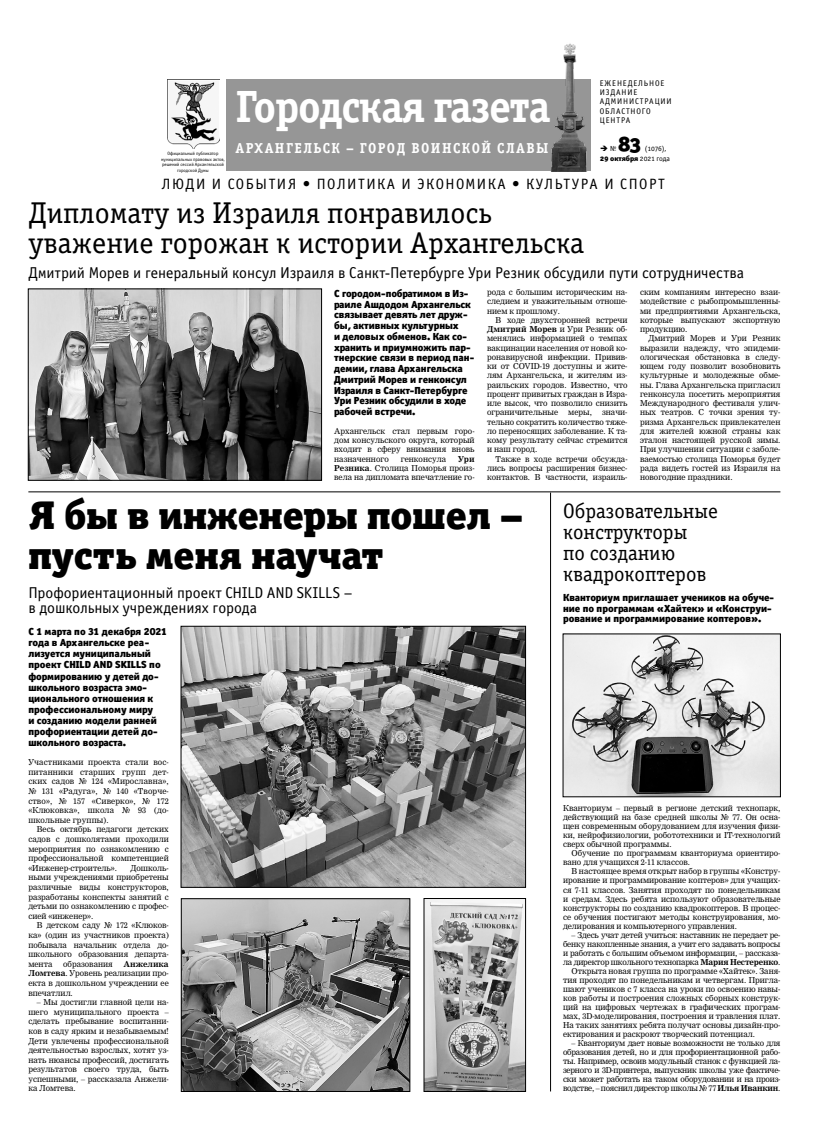
<style>
.page{position:relative;width:823px;height:1134px;background:#fff}
.page>*{position:absolute;margin:0;border:0;box-sizing:border-box;transform-origin:0 0}
.t1{font:45.3px "Officina Serif Bold C";letter-spacing:-.03em;color:#fff}
.t2{font:40.1px/40.1px "Officina Serif Black OSC";color:#000}
.t3{font:30.1px/30.1px "Officina Serif Book OSC";color:#000}
.t4{font:21.3px "Officina Sans Black OSC";color:#000}
.t5{font:21px/21px "Officina Serif Book OSC";color:#000}
.t6{font:15.8px/15.8px "Officina Sans Book OSC";letter-spacing:-.005em;color:#000}
.t7{font:15px "Officina Sans Book C";letter-spacing:.1em;color:#000}
.t8{font:14.5px "Officina Serif Bold C";letter-spacing:.1em;color:#fff}
.t9{font:10.3px/10.8px "Officina Sans Black C";letter-spacing:-.005em;color:#000}
.t10{font:8.3px/9.4px "Officina Sans Book C";letter-spacing:.1em;color:#000}
.t11{font:8px/9.2px "Nimrod Cyr";color:#000;text-align:justify}
.t12{font:8px "Nimrod Cyr";letter-spacing:-.02em;color:#000}
.t13{font:7.4px "Officina Sans Black OSC";color:#000}
.t14{font:7.4px "Officina Sans Book OSC";color:#000}
.t15{font:4.7px/5.4px "Officina Sans Book C";color:#000;text-align:center}
.s1{font-family:"Officina Sans Book OSC"}
.s2{font-weight:700}
</style>
<div class="page">
<div style="left:226px;top:79px;width:365px;height:92px;background:#969696"></div>
<img style="left:168px;top:82px;width:51px;height:67px">
<img style="left:551px;top:43px;width:36px;height:128px">
<img style="left:30px;top:291px;width:289px;height:187px">
<div style="left:28px;top:289px;width:293px;height:191px;border:1px solid #000"></div>
<hr style="left:28px;top:492px;width:752px;height:1px;background:#000">
<hr style="left:550px;top:493px;width:1px;height:598px;background:#000">
<img style="left:183px;top:900px;width:225px;height:189px">
<div style="left:181px;top:898px;width:229px;height:193px;border:1px solid #000"></div>
<img style="left:183px;top:628px;width:340px;height:257px">
<div style="left:181px;top:626px;width:344px;height:261px;border:1px solid #000"></div>
<img style="left:425px;top:900px;width:98px;height:189px">
<img style="left:564px;top:636px;width:214px;height:159px">
<p class="t10" style="left:599px;top:78px;width:73px">еженедельное издание администрации областного центра</p>
<h1 class="t1" style="left:235px;top:81px;width:316px">Городская газета</h1>
<h3 class="t8" style="left:235px;top:140px;width:314px">Архангельск – город воинской славы</h3>
<p class="t14" style="left:609px;top:144px;width:8px">№</p>
<h3 class="t4" style="left:617px;top:130px;width:24px">83</h3>
<p class="t14" style="left:644px;top:144px;width:23px">(1076),</p>
<p class="t13" style="left:600px;top:154px;width:71px">29 октября <span class="s1">2021 года</span></p>
<p class="t15" style="left:161px;top:151px;width:65px">Официальный публикатор муниципальных правовых актов, решений сессий Архангельской городской Думы</p>
<h3 class="t7" style="left:162px;top:176px;width:504px">люди и события • Политика и экономика • культура и спорт</h3>
<h3 class="t3" style="left:28px;top:198px;width:557px">Дипломату из Израиля понравилось уважение горожан к истории Архангельска</h3>
<h3 class="t6" style="left:28px;top:265px;width:717px">Дмитрий Морев и генеральный консул Израиля в Санкт-Петербурге Ури Резник обсудили пути сотрудничества</h3>
<p class="t9" style="left:334px;top:288px;width:141px">С городом-побратимом в Из&shy;раиле Ашдодом Архангельск связывает девять лет друж&shy;бы, активных культурных<br>и деловых обменов. Как со&shy;хранить и приумножить пар&shy;тнерские связи в период пан&shy;демии, глава Архангельска<br>Дмитрий Морев и генконсул<br>Израиля в Санкт-Петербурге<br>Ури Резник обсудили в ходе рабочей встречи.</p>
<p class="t11" style="left:334px;top:426px;width:142px">АРХАНГЕЛЬСК СТАЛ ПЕРВЫМ ГОРО-ДОМ КОНСУЛЬСКОГО ОКРУГА, КОТОРЫЙ ВХОДИТ В СФЕРУ ВНИМАНИЯ ВНОВЬ НАЗНАЧЕННОГО</p>
<p class="t11" style="left:487px;top:288px;width:142px">РОДА С БОЛЬШИМ ИСТОРИЧЕСКИМ НА-СЛЕДИЕМ И УВАЖИТЕЛЬНЫМ ОТНОШЕ-НИЕМ К ПРОШЛОМУ.</p>
<p class="t11" style="left:487px;top:315px;width:142px;text-indent:9px">В ХОДЕ ДВУХСТОРОННЕЙ ВСТРЕЧИ <span class="s2">Дмитрий Морев</span> И УРИ РЕЗНИК ОБ-МЕНЯЛИСЬ ИНФОРМАЦИЕЙ О ТЕМПАХ ВАКЦИНАЦИИ НАСЕЛЕНИЯ ОТ НОВОЙ КО-РОНАВИРУСНОЙ ИНФЕКЦИИ. ПРИВИВ-КИ ОТ COVID-19 ДОСТУПНЫ И ЖИТЕ-ЛЯМ АРХАНГЕЛЬСКА, И ЖИТЕЛЯМ ИЗ-РАИЛЬСКИХ ГОРОДОВ. ИЗВЕСТНО, ЧТО ПРОЦЕНТ ПРИВИТЫХ ГРАЖДАН В ИЗРА-ИЛЕ ВЫСОК, ЧТО ПОЗВОЛИЛО СНИЗИТЬ ОГРАНИЧИТЕЛЬНЫЕ</p>
<p class="t11" style="left:639px;top:288px;width:142px">СКИМ КОМПАНИЯМ ИНТЕРЕСНО ВЗАИ-МОДЕЙСТВИЕ С РЫБОПРОМЫШЛЕННЫ-МИ ПРЕДПРИЯТИЯМИ АРХАНГЕЛЬСКА, КОТОРЫЕ ВЫПУСКАЮТ ЭКСПОРТНУЮ ПРОДУКЦИЮ.</p>
<p class="t11" style="left:639px;top:334px;width:142px;text-indent:9px">ДМИТРИЙ МОРЕВ И УРИ РЕЗНИК ВЫРАЗИЛИ НАДЕЖДУ, ЧТО ЭПИДЕМИ-ОЛОГИЧЕСКАЯ ОБСТАНОВКА В СЛЕДУ-ЮЩЕМ ГОДУ ПОЗВОЛИТ ВОЗОБНОВИТЬ КУЛЬТУРНЫЕ И МОЛОДЕЖНЫЕ ОБМЕ-НЫ. ГЛАВА АРХАНГЕЛЬСКА ПРИГЛАСИЛ ГЕНКОНСУЛА ПОСЕТИТЬ МЕРОПРИЯТИЯ МЕЖДУНАРОДНОГО ФЕСТИВАЛЯ УЛИЧ-НЫХ ТЕАТРОВ. С ТОЧКИ ЗРЕНИЯ ТУ-РИЗМА АРХАНГЕЛЬСК ПРИВЛЕКАТЕЛЕН ДЛЯ ЖИТЕЛЕЙ ЮЖНОЙ СТРАНЫ КАК ЭТАЛОН НАСТОЯЩЕЙ РУССКОЙ ЗИМЫ.<br>ПРИ УЛУЧШЕНИИ СИТУАЦИИ С ЗАБОЛЕ-ВАЕМОСТЬЮ СТОЛИЦА ПОМОРЬЯ БУДЕТ РАДА ВИДЕТЬ ГОСТЕЙ ИЗ ИЗРАИЛЯ НА НОВОГОДНИЕ ПРАЗДНИКИ.</p>
<h3 class="t5" style="left:562px;top:501px;width:156px">Образовательные конструкторы<br>по созданию квадрокоптеров</h3>
<p class="t9" style="left:562px;top:592px;width:212px;line-height:10.5px">Кванториум приглашает учеников на обуче&shy;ние по программам «Хайтек» и «Конструи&shy;рование и программирование коптеров».</p>
<p class="t11" style="left:487px;top:408px;width:142px;text-indent:115px">ЗНАЧИ-ТЕЛЬНО СОКРАТИТЬ КОЛИЧЕСТВО ТЯЖЕ-ЛО ПЕРЕНОСЯЩИХ ЗАБОЛЕВАНИЕ. К ТА-КОМУ РЕЗУЛЬТАТУ СЕЙЧАС СТРЕМИТСЯ И НАШ ГОРОД.</p>
<p class="t11" style="left:487px;top:454px;width:142px;text-indent:9px">ТАКЖЕ В ХОДЕ ВСТРЕЧИ ОБСУЖДА-ЛИСЬ ВОПРОСЫ РАСШИРЕНИЯ БИЗНЕС-КОНТАКТОВ. В ЧАСТНОСТИ, ИЗРАИЛЬ-</p>
<p class="t11" style="left:568px;top:408px;width:25px">МЕРЫ,</p>
<p class="t11" style="left:334px;top:454px;width:142px;text-indent:124px"><span class="s2">Ури Резника</span>. СТОЛИЦА ПОМОРЬЯ ПРОИЗ-ВЕЛА НА ДИПЛОМАТА ВПЕЧАТЛЕНИЕ ГО-</p>
<p class="t11" style="left:400px;top:454px;width:47px">ГЕНКОНСУЛА</p>
<h2 class="t2" style="left:28px;top:495px;width:496px">Я бы в инженеры пошел – пусть меня научат</h2>
<h3 class="t6" style="left:28px;top:585px;width:325px">Профориентационный проект CHILD AND SKILLS – в дошкольных учреждениях города</h3>
<p class="t9" style="left:28px;top:626px;width:140px;line-height:11.1px">С 1 марта по 31 декабря 2021 года в Архангельске реа&shy;лизуется муниципальный проект CHILD AND SKILLS по формированию у детей до&shy;школьного возраста эмо&shy;ционального отношения к профессиональному миру<br>и созданию модели ранней профориентации детей до&shy;школьного возраста.</p>
<p class="t11" style="left:28px;top:757px;width:142px;line-height:9.6px">УЧАСТНИКАМИ ПРОЕКТА СТАЛИ ВОС-ПИТАННИКИ СТАРШИХ ГРУПП ДЕТ-СКИХ САДОВ № 124 «МИРОСЛАВНА», № 131 «РАДУГА», № 140 «ТВОРЧЕ-СТВО», № 157 «СИВЕРКО», № 172 «КЛЮКОВКА», ШКОЛА № 93 (ДО-ШКОЛЬНЫЕ ГРУППЫ).</p>
<p class="t11" style="left:28px;top:825px;width:142px;line-height:9.6px;text-indent:9px">ВЕСЬ ОКТЯБРЬ ПЕДАГОГИ ДЕТСКИХ САДОВ С ДОШКОЛЯТАМИ ПРОХОДИЛИ МЕРОПРИЯТИЯ ПО ОЗНАКОМЛЕНИЮ С ПРОФЕССИОНАЛЬНОЙ КОМПЕТЕНЦИЕЙ «ИНЖЕНЕР-СТРОИТЕЛЬ».</p>
<p class="t11" style="left:28px;top:863px;width:142px;line-height:9.6px;text-indent:102px">ДОШКОЛЬ-НЫМИ УЧРЕЖДЕНИЯМИ ПРИОБРЕТЕНЫ РАЗЛИЧНЫЕ ВИДЫ КОНСТРУКТОРОВ, РАЗРАБОТАНЫ КОНСПЕКТЫ ЗАНЯТИЙ С ДЕТЬМИ ПО ОЗНАКОМЛЕНИЮ С ПРОФЕС-СИЕЙ «ИНЖЕНЕР».</p>
<p class="t11" style="left:28px;top:921px;width:142px;line-height:9.6px;text-indent:9px">В ДЕТСКОМ САДУ № 172 «КЛЮКОВ-КА» (ОДИН ИЗ УЧАСТНИКОВ ПРОЕКТА)<br>ПОБЫВАЛА НАЧАЛЬНИК ОТДЕЛА ДО-ШКОЛЬНОГО ОБРАЗОВАНИЯ ДЕПАРТА-МЕНТА</p>
<p class="t11" style="left:63px;top:959px;width:51px">ОБРАЗОВАНИЯ</p>
<p class="t11" style="left:28px;top:959px;width:142px;line-height:9.6px;text-indent:95px"><span class="s2">Анжелика Ломтева</span>. УРОВЕНЬ РЕАЛИЗАЦИИ ПРО-ЕКТА В ДОШКОЛЬНОМ УЧРЕЖДЕНИИ ЕЕ ВПЕЧАТЛИЛ.</p>
<p class="t11" style="left:28px;top:997px;width:142px;line-height:9.6px;text-indent:9px">– МЫ ДОСТИГЛИ ГЛАВНОЙ ЦЕЛИ НА-ШЕГО МУНИЦИПАЛЬНОГО ПРОЕКТА – СДЕЛАТЬ ПРЕБЫВАНИЕ ВОСПИТАННИ-КОВ В САДУ ЯРКИМ И НЕЗАБЫВАЕМЫМ!<br>ДЕТИ УВЛЕЧЕНЫ ПРОФЕССИОНАЛЬНОЙ ДЕЯТЕЛЬНОСТЬЮ ВЗРОСЛЫХ, ХОТЯТ УЗ-НАТЬ НЮАНСЫ ПРОФЕССИЙ, ДОСТИГАТЬ РЕЗУЛЬТАТОВ СВОЕГО ТРУДА, БЫТЬ УСПЕШНЫМИ, – РАССКАЗАЛА АНЖЕЛИ-КА ЛОМТЕВА.</p>
<p class="t11" style="left:562px;top:804px;width:219px">КВАНТОРИУМ – ПЕРВЫЙ В РЕГИОНЕ ДЕТСКИЙ ТЕХНОПАРК, ДЕЙСТВУЮЩИЙ НА БАЗЕ СРЕДНЕЙ ШКОЛЫ № 77. ОН ОСНА-ЩЕН СОВРЕМЕННЫМ ОБОРУДОВАНИЕМ ДЛЯ ИЗУЧЕНИЯ ФИЗИ-КИ, НЕЙРОФИЗИОЛОГИИ, РОБОТОТЕХНИКИ И IT-ТЕХНОЛОГИЙ СВЕРХ ОБЫЧНОЙ ПРОГРАММЫ.</p>
<p class="t11" style="left:562px;top:849px;width:219px;text-indent:9px">ОБУЧЕНИЕ ПО ПРОГРАММАМ КВАНТОРИУМА ОРИЕНТИРО-<br>ВАНО ДЛЯ УЧАЩИХСЯ 2-11 КЛАССОВ.</p>
<p class="t11" style="left:562px;top:867px;width:219px;text-indent:9px">В НАСТОЯЩЕЕ ВРЕМЯ ОТКРЫТ НАБОР В ГРУППЫ «КОНСТРУ-ИРОВАНИЕ И ПРОГРАММИРОВАНИЕ КОПТЕРОВ» ДЛЯ УЧАЩИХ-СЯ 7-11 КЛАССОВ. ЗАНЯТИЯ ПРОХОДЯТ ПО ПОНЕДЕЛЬНИКАМ И СРЕДАМ. ЗДЕСЬ РЕБЯТА ИСПОЛЬЗУЮТ ОБРАЗОВАТЕЛЬНЫЕ КОНСТРУКТОРЫ ПО СОЗДАНИЮ КВАДРОКОПТЕРОВ. В ПРОЦЕС-СЕ ОБУЧЕНИЯ ПОСТИГАЮТ МЕТОДЫ КОНСТРУИРОВАНИЯ, МО-ДЕЛИРОВАНИЯ И КОМПЬЮТЕРНОГО УПРАВЛЕНИЯ.</p>
<p class="t12" style="left:571px;top:930px;width:210px">– ЗДЕСЬ УЧАТ ДЕТЕЙ УЧИТЬСЯ: НАСТАВНИК НЕ ПЕРЕДАЕТ РЕ-</p>
<p class="t12" style="left:562px;top:939px;width:219px">БЕНКУ НАКОПЛЕННЫЕ ЗНАНИЯ, А УЧИТ ЕГО ЗАДАВАТЬ ВОПРОСЫ</p>
<p class="t12" style="left:562px;top:948px;width:219px">И РАБОТАТЬ С БОЛЬШИМ ОБЪЕМОМ ИНФОРМАЦИИ, – РАССКАЗА-</p>
<p class="t12" style="left:562px;top:957px;width:219px">ЛА ДИРЕКТОР ШКОЛЬНОГО ТЕХНОПАРКА <span class="s2">Мария Нестеренко</span>.</p>
<p class="t11" style="left:571px;top:966px;width:210px">ОТКРЫТА НОВАЯ ГРУППА ПО ПРОГРАММЕ «ХАЙТЕК». ЗАНЯ-</p>
<p class="t11" style="left:562px;top:975px;width:219px">ТИЯ ПРОХОДЯТ ПО ПОНЕДЕЛЬНИКАМ И ЧЕТВЕРГАМ. ПРИГЛА-</p>
<p class="t11" style="left:562px;top:984px;width:219px">ШАЮТ УЧЕНИКОВ С 7 КЛАССА НА УРОКИ ПО ОСВОЕНИЮ НАВЫ-</p>
<p class="t11" style="left:562px;top:993px;width:219px">КОВ РАБОТЫ И ПОСТРОЕНИЯ СЛОЖНЫХ СБОРНЫХ КОНСТРУК-</p>
<p class="t11" style="left:562px;top:1002px;width:219px">ЦИЙ НА ЦИФРОВЫХ ЧЕРТЕЖАХ В ГРАФИЧЕСКИХ ПРОГРАМ-</p>
<p class="t11" style="left:562px;top:1011px;width:219px">МАХ, 3D-МОДЕЛИРОВАНИЯ, ПОСТРОЕНИЯ И ТРАВЛЕНИЯ ПЛАТ.</p>
<p class="t11" style="left:562px;top:1020px;width:219px">НА ТАКИХ ЗАНЯТИЯХ РЕБЯТА ПОЛУЧАТ ОСНОВЫ ДИЗАЙН-ПРО-</p>
<p class="t11" style="left:562px;top:1030px;width:193px">ЕКТИРОВАНИЯ И РАСКРОЮТ ТВОРЧЕСКИЙ ПОТЕНЦИАЛ.</p>
<p class="t11" style="left:562px;top:1039px;width:219px;text-indent:9px">– КВАНТОРИУМ ДАЕТ НОВЫЕ ВОЗМОЖНОСТИ НЕ ТОЛЬКО ДЛЯ ОБРАЗОВАНИЯ ДЕТЕЙ, НО И ДЛЯ ПРОФОРИЕНТАЦИОННОЙ РАБО-ТЫ. НАПРИМЕР, ОСВОИВ МОДУЛЬНЫЙ СТАНОК C ФУНКЦИЕЙ ЛА-ЗЕРНОГО И 3D-ПРИНТЕРА, ВЫПУСКНИК ШКОЛЫ УЖЕ ФАКТИЧЕ-СКИ МОЖЕТ РАБОТАТЬ НА ТАКОМ ОБОРУДОВАНИИ И НА ПРОИЗ-ВОДСТВЕ, – ПОЯСНИЛ ДИРЕКТОР ШКОЛЫ № 77 <span class="s2">Илья Иванкин</span>.</p>
</div>
